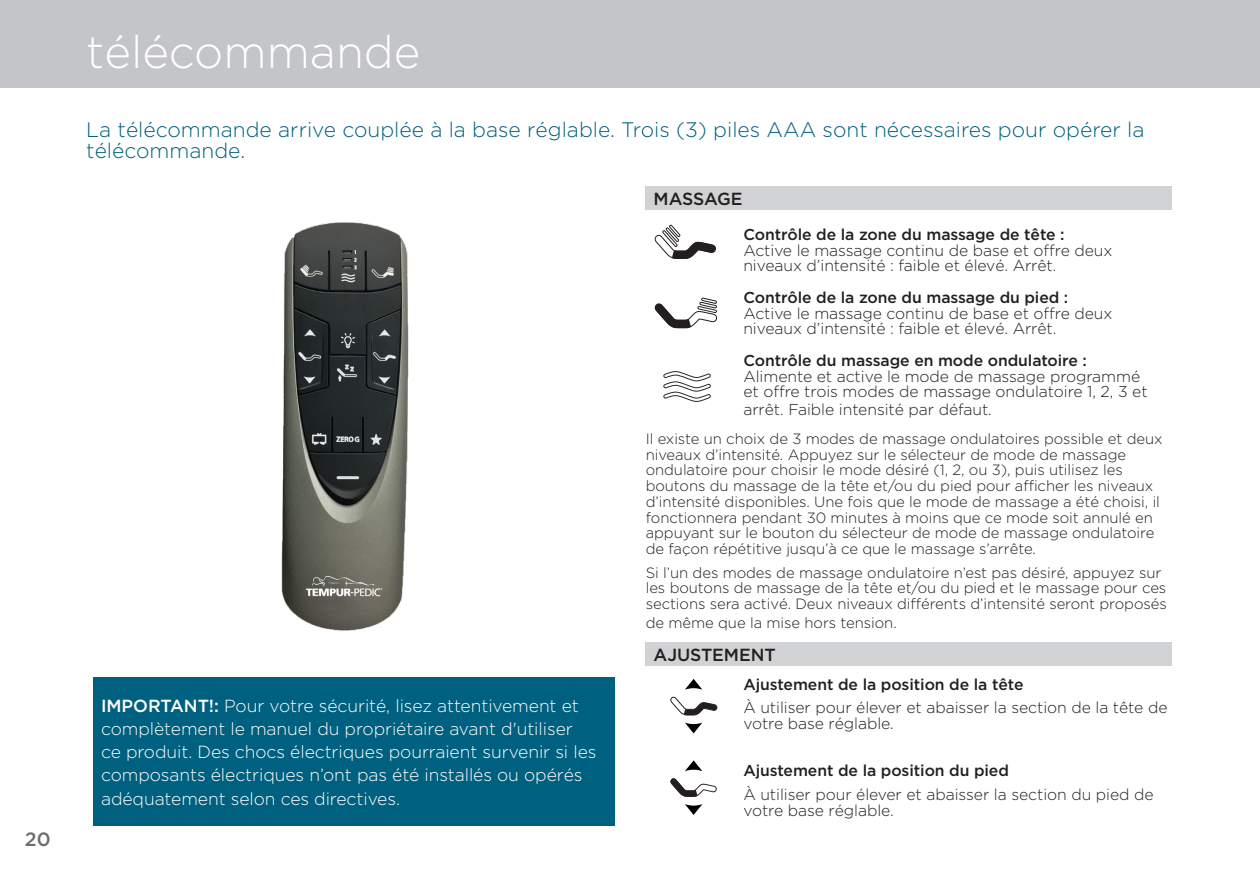
<style>
.page{position:relative;width:1260px;height:882px;background:#fff}
.page>*{position:absolute;margin:0;border:0;box-sizing:border-box;transform-origin:0 0}
.Section_Header{font:300 45.5px "Gotham";color:#fff}
.Intro_Subheader{font:300 21px/21px "Gotham";color:#00607f}
.t1{font:500 19.25px "Gotham";color:#6c6d70}
.Alert{font:300 17.5px/23.1px "Gotham";letter-spacing:-.005em;color:#fff}
.Sub_Header{font:500 17.5px "Gotham";letter-spacing:-.005em;color:#231f20}
.Body{font:300 15.75px/15.8px "Gotham";letter-spacing:-.005em;color:#231f20}
.Body-2{font:500 15.75px "Gotham";letter-spacing:-.005em;color:#231f20}
.Sub_Header-2{font:300 14.88px/15.8px "Gotham";letter-spacing:-.005em;color:#231f20}
.s1{font-weight:500}
</style>
<div class="page">
<div style="left:0;top:0;width:1260px;height:88px;background:#c4c5c9"></div>
<img style="left:281px;top:222px;width:128px;height:409px">
<div style="left:93px;top:677px;width:521px;height:149px;background:#00607f"></div>
<div style="left:646px;top:186px;width:526px;height:24px;background:#d1d2d4"></div>
<svg style="left:663px;top:371px;width:48px;height:31px"></svg>
<svg style="left:655px;top:224px;width:61px;height:35px"></svg>
<svg style="left:654px;top:297px;width:63px;height:32px"></svg>
<div style="left:646px;top:642px;width:526px;height:24px;background:#d1d2d4"></div>
<svg style="left:685px;top:679px;width:17px;height:11px"></svg>
<svg style="left:685px;top:723px;width:17px;height:10px"></svg>
<svg style="left:685px;top:804px;width:17px;height:11px"></svg>
<svg style="left:670px;top:760px;width:47px;height:37px"></svg>
<svg style="left:671px;top:697px;width:47px;height:19px"></svg>
<p class="t1" style="left:25px;top:828px;width:27px">20</p>
<p class="Section_Header" style="left:86px;top:27px;width:336px">télécommande</p>
<p class="Intro_Subheader" style="left:86px;top:119px;width:1060px">La télécommande arrive couplée à la base réglable. Trois (3) piles AAA sont nécessaires pour opérer la télécommande.</p>
<p class="Alert" style="left:101px;top:694px;width:497px"><span class="s1">IMPORTANT!:</span> Pour votre sécurité, lisez attentivement et complètement le manuel du propriétaire avant d'utiliser ce produit. Des chocs électriques pourraient survenir si les composants électriques n’ont pas été installés ou opérés adéquatement selon ces directives.</p>
<p class="Sub_Header" style="left:654px;top:189px;width:90px">MASSAGE</p>
<p class="Body-2" style="left:743px;top:225px;width:323px">Contrôle de la zone du massage de tête :</p>
<p class="Body" style="left:743px;top:242px;width:371px">Active le massage continu de base et offre deux niveaux d’intensité : faible et élevé. Arrêt.</p>
<p class="Body-2" style="left:743px;top:288px;width:326px">Contrôle de la zone du massage du pied :</p>
<p class="Body" style="left:743px;top:305px;width:371px">Active le massage continu de base et offre deux niveaux d’intensité : faible et élevé. Arrêt.</p>
<p class="Body-2" style="left:743px;top:351px;width:345px">Contrôle du massage en mode ondulatoire :</p>
<p class="Body" style="left:743px;top:368px;width:406px">Alimente et active le mode de massage programmé et offre trois modes de massage ondulatoire 1, 2, 3 et</p>
<p class="Body" style="left:743px;top:401px;width:250px">arrêt. Faible intensité par défaut.</p>
<p class="Sub_Header-2" style="left:646px;top:431px;width:518px">Il existe un choix de 3 modes de massage ondulatoires possible et deux niveaux d’intensité. Appuyez sur le sélecteur de mode de massage ondulatoire pour choisir le mode désiré (1, 2, ou 3), puis utilisez les boutons du massage de la tête et/ou du pied pour afficher les niveaux d’intensité disponibles. Une fois que le mode de massage a été choisi, il fonctionnera pendant 30 minutes à moins que ce mode soit annulé en appuyant sur le bouton du sélecteur de mode de massage ondulatoire de façon répétitive jusqu’à ce que le massage s’arrête.</p>
<p class="Sub_Header-2" style="left:646px;top:565px;width:523px">Si l’un des modes de massage ondulatoire n’est pas désiré, appuyez sur les boutons de massage de la tête et/ou du pied et le massage pour ces sections sera activé. Deux niveaux différents d’intensité seront proposés</p>
<p class="Sub_Header-2" style="left:646px;top:615px;width:253px">de même que la mise hors tension.</p>
<p class="Sub_Header" style="left:654px;top:645px;width:124px">AJUSTEMENT</p>
<p class="Body-2" style="left:743px;top:675px;width:282px">Ajustement de la position de la tête</p>
<p class="Body" style="left:743px;top:700px;width:426px">À utiliser pour élever et abaisser la section de la tête de votre base réglable.</p>
<p class="Body-2" style="left:743px;top:762px;width:267px">Ajustement de la position du pied</p>
<p class="Body" style="left:743px;top:786px;width:412px">À utiliser pour élever et abaisser la section du pied de votre base réglable.</p>
</div>
